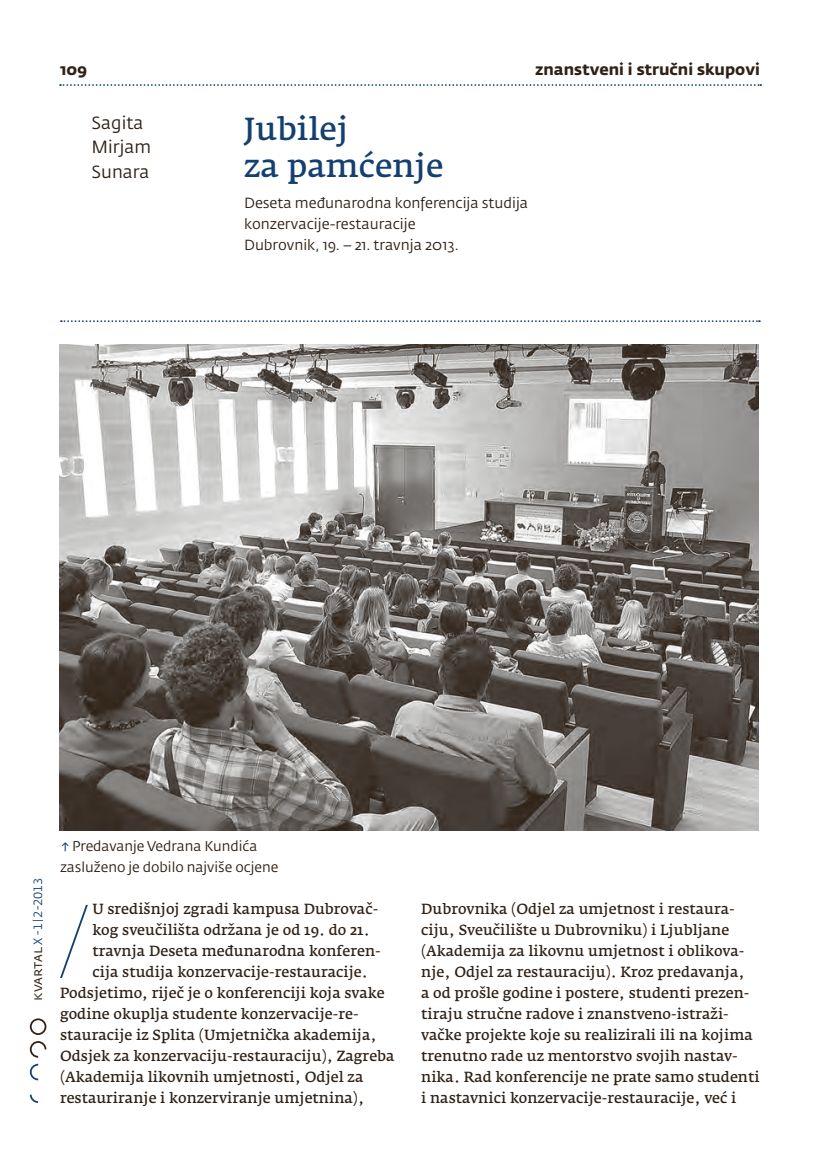
<style>
.page{position:relative;width:820px;height:1168px;background:#fff}
.page>*{position:absolute;margin:0;border:0;box-sizing:border-box;transform-origin:0 0}
.t1{font:200 condensed 99.05px "Helvetica Neue";color:#134070}
.t2{font:600 31.5px/37.8px "Fedra Serif A Std";color:#134070}
.t3{font:17.5px/24.5px "Fedra Sans Std";color:#2f2116}
.t4{font:700 15.75px "Fedra Sans Std";color:#2f2116}
.t5{font:600 14.53px/21px "Fedra Serif A Std";color:#2f2116}
.t6{font:14.53px/21px "Fedra Sans Std";color:#2f2116}
.t7{font:14px/21px "Fedra Sans Std";letter-spacing:-.025em;color:#2f2116}
.t8{font:11.9px "Fedra Sans Std";color:#134070}
.s1{font-size:14px;color:#2f2116}
.s2{font-size:10.5px}
.s3{color:#134070}
</style>
<div class="page">
<svg style="left:60px;top:84px;width:701px;height:2px"></svg>
<svg style="left:30px;top:1018px;width:16px;height:16px"></svg>
<svg style="left:30px;top:1041px;width:16px;height:16px"></svg>
<svg style="left:30px;top:1094px;width:8px;height:8px"></svg>
<svg style="left:30px;top:1063px;width:8px;height:17px"></svg>
<svg style="left:61px;top:320px;width:698px;height:2px"></svg>
<img style="left:59px;top:344px;width:699px;height:486px">
<p class="t4" style="left:60px;top:60px;width:28px">109</p>
<p class="t4" style="left:535px;top:60px;width:226px">znanstveni i stručni skupovi</p>
<p class="t3" style="left:91px;top:110px;width:61px">Sagita<br>Mirjam<br>Sunara</p>
<h2 class="t2" style="left:244px;top:110px;width:201px">Jubilej<br>za pamćenje</h2>
<p class="t6" style="left:244px;top:193px;width:285px">Deseta međunarodna konferencija studija konzervacije-restauracije<br>Dubrovnik, 19. – 21. travnja 2013.</p>
<p class="t8" style="left:30px;top:1000px;width:125px;rotate:-90deg"><span class="s1">kvartal</span> X -1<span class="s2">|</span>2-2013</p>
<p class="t7" style="left:60px;top:835px;width:220px"><span class="s3">↑</span>Predavanje Vedrana Kundića zasluženo je dobilo najviše ocjene</p>
<h1 class="t1" style="left:60px;top:887px;width:29px">/</h1>
<p class="t5" style="left:92px;top:898px;width:287px">U središnjoj zgradi kampusa Dubrovač-</p>
<p class="t5" style="left:92px;top:919px;width:279px">kog sveučilišta održana je od 19. do 21.</p>
<p class="t5" style="left:92px;top:940px;width:290px">travnja Deseta međunarodna konferen-</p>
<p class="t5" style="left:92px;top:961px;width:277px">cija studija konzervacije-restauracije.</p>
<p class="t5" style="left:60px;top:982px;width:326px">Podsjetimo, riječ je o konferenciji koja svake</p>
<p class="t5" style="left:60px;top:1003px;width:300px">godine okuplja studente konzervacije-re-</p>
<p class="t5" style="left:60px;top:1024px;width:318px">stauracije iz Splita (Umjetnička akademija,</p>
<p class="t5" style="left:60px;top:1045px;width:336px">Odsjek za konzervaciju-restauraciju), Zagreba</p>
<p class="t5" style="left:60px;top:1066px;width:305px">(Akademija likovnih umjetnosti, Odjel za</p>
<p class="t5" style="left:60px;top:1087px;width:305px">restauriranje i konzerviranje umjetnina),</p>
<p class="t5" style="left:421px;top:898px;width:340px">Dubrovnika (Odjel za umjetnost i restaura&shy;ciju, Sveučilište u Dubrovniku) i Ljubljane (Akademija za likovnu umjetnost i oblikova&shy;nje, Odjel za restauraciju). Kroz predavanja,<br>a od prošle godine i postere, studenti prezen&shy;tiraju stručne radove i znanstveno-istraži&shy;vačke projekte koje su realizirali ili na kojima trenutno rade uz mentorstvo svojih nastav&shy;nika. Rad konferencije ne prate samo studenti i nastavnici konzervacije-restauracije, već i</p>
</div>
